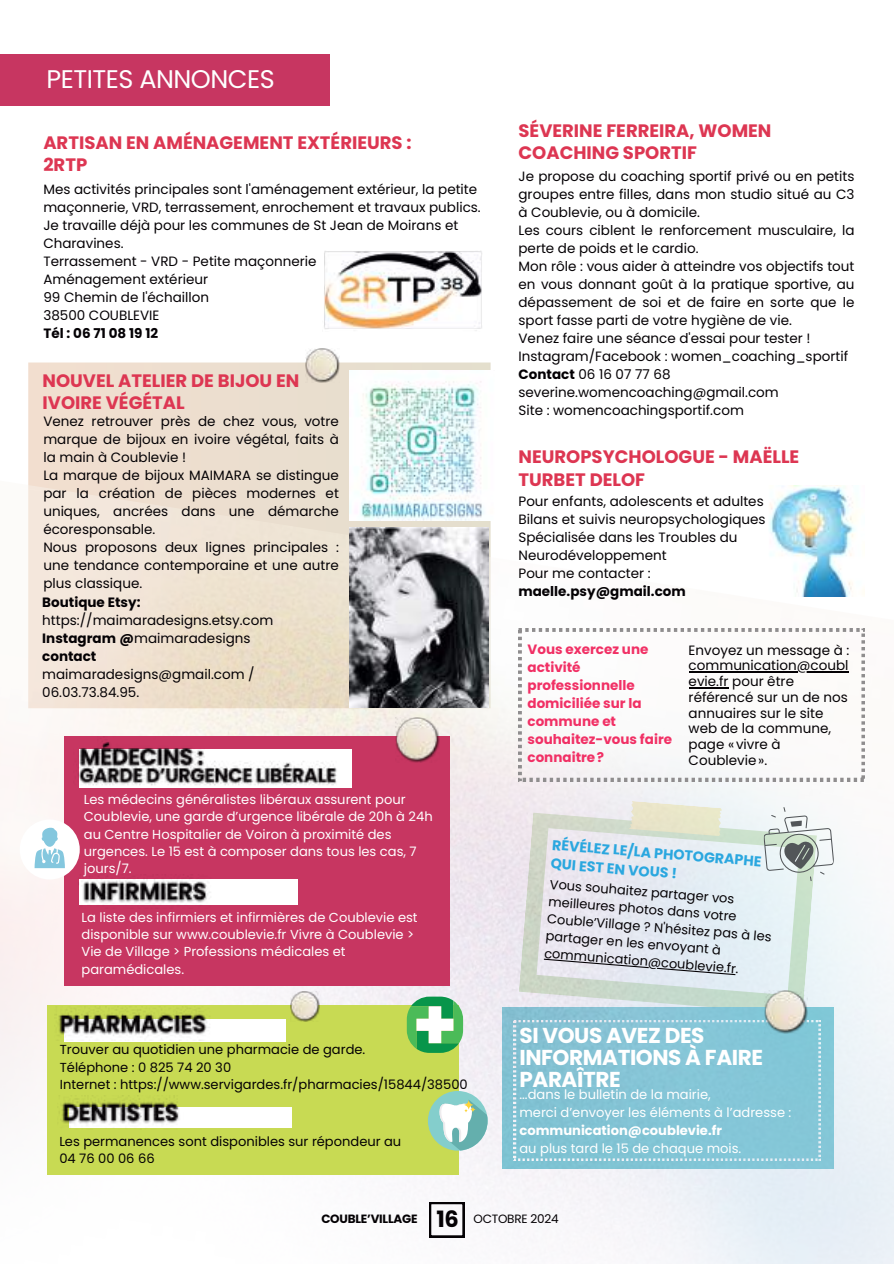
<style>
.page{position:relative;width:894px;height:1264px;background:#fff}
.page>*{position:absolute;margin:0;border:0;box-sizing:border-box;transform-origin:0 0}
.t1{font:25.5px "Poppins";letter-spacing:-.02em;color:#feffff}
.t2{font:700 22.5px "Poppins";color:#040104}
.t3{font:700 21.6px/21.8px "Poppins";letter-spacing:-.02em;color:#fff}
.t4{font:700 18px/22.5px "Poppins";color:#dd3652}
.t5{font:700 14.25px/19.2px "Poppins";color:#2aa7df}
.t6{font:13.5px/18px "Poppins";color:#040104}
.t7{font:700 13.5px/18px "Poppins";color:#f13065}
.t8{font:700 13.5px "Poppins";color:#040104}
.t9{font:13.05px/17.4px "Poppins";color:#fff}
.t10{font:13.05px/17.2px "Poppins";color:#040104}
.t11{font:700 13.05px "Poppins";color:#fff}
.t12{font:700 12px "Poppins";letter-spacing:-.02em;color:#040104}
.t13{font:12px "Poppins";letter-spacing:-.02em;color:#040104}
.s1{font-weight:700}
</style>
<div class="page">
<img style="left:0;top:479px;width:893px;height:784px">
<div style="left:64px;top:736px;width:385px;height:250px;background:#c73661"></div>
<div style="left:20px;top:819px;width:59px;height:60px;background:#fff;border-radius:50%"></div>
<svg style="left:35px;top:827px;width:30px;height:41px"></svg>
<div style="left:79px;top:749px;width:273px;height:38px;background:#fff"></div>
<div style="left:79px;top:879px;width:219px;height:26px;background:#fff"></div>
<svg style="left:763px;top:807px;width:70px;height:74px"></svg>
<div style="left:48px;top:1004px;width:410px;height:170px;background:#c8da53"></div>
<div style="left:64px;top:1019px;width:221px;height:22px;background:#fff"></div>
<svg style="left:406px;top:996px;width:57px;height:56px;background:#7ac689"></svg>
<div style="left:69px;top:1106px;width:223px;height:21px;background:#fff"></div>
<div style="left:428px;top:1090px;width:59px;height:60px;background:#84cecc;border-radius:30px"></div>
<svg style="left:437px;top:1099px;width:50px;height:51px"></svg>
<img style="left:764px;top:990px;width:42px;height:43px">
<img style="left:56px;top:1006px;width:154px;height:30px">
<img style="left:395px;top:718px;width:44px;height:45px">
<img style="left:290px;top:991px;width:29px;height:30px">
<img style="left:305px;top:348px;width:34px;height:35px">
<svg style="left:518px;top:628px;width:346px;height:153px"></svg>
<hr style="left:688px;top:671px;width:160px;height:1px;background:#040104">
<hr style="left:688px;top:687px;width:40px;height:1px;background:#040104">
<svg style="left:429px;top:1201px;width:35px;height:36px"></svg>
<div style="left:0;top:54px;width:330px;height:52px;background:#c73661"></div>
<img style="left:349px;top:527px;width:139px;height:180px">
<img style="left:349px;top:370px;width:145px;height:151px">
<img style="left:767px;top:485px;width:97px;height:111px">
<img style="left:324px;top:251px;width:158px;height:80px">
<svg style="left:543px;top:958px;width:192px;height:17px;background:#d7dae3"></svg>
<img style="left:59px;top:1095px;width:125px;height:33px">
<img style="left:78px;top:736px;width:264px;height:52px">
<img style="left:78px;top:874px;width:132px;height:29px">
<h1 class="t1" style="left:47px;top:65px;width:229px">PETITES ANNONCES</h1>
<h3 class="t4" style="left:43px;top:131px;width:369px">ARTISAN EN AMÉNAGEMENT EXTÉRIEURS :<br>2RTP</h3>
<p class="t6" style="left:43px;top:180px;width:439px">Mes activités principales sont l'aménagement extérieur, la petite maçonnerie, VRD, terrassement, enrochement et travaux publics.<br>Je travaille déjà pour les communes de St Jean de Moirans et Charavines.<br>Terrassement - VRD - Petite maçonnerie<br>Aménagement extérieur<br>99 Chemin de l'échaillon<br>38500 COUBLEVIE</p>
<p class="t8" style="left:43px;top:325px;width:116px">Tél : 06 71 08 19 12</p>
<h3 class="t4" style="left:43px;top:369px;width:258px">NOUVEL ATELIER DE BIJOU EN<br>IVOIRE VÉGÉTAL</h3>
<p class="t6" style="left:43px;top:412px;width:297px">Venez retrouver près de chez vous, votre marque de bijoux en ivoire végétal, faits à la main à Coublevie !<br>La marque de bijoux MAIMARA se distingue par la création de pièces modernes et uniques, ancrées dans une démarche écoresponsable.<br>Nous proposons deux lignes principales : une tendance contemporaine et une autre plus classique.</p>
<p class="t8" style="left:42px;top:594px;width:100px">Boutique Etsy:</p>
<p class="t6" style="left:42px;top:611px;width:232px">https://maimaradesigns.etsy.com<br><span class="s1">Instagram @</span>maimaradesigns <span class="s1">contact</span></p>
<p class="t6" style="left:42px;top:665px;width:214px">maimaradesigns@gmail.com /<br>06.03.73.84.95.</p>
<p class="t9" style="left:84px;top:790px;width:350px">Les médecins généralistes libéraux assurent pour Coublevie, une garde d’urgence libérale de 20h à 24h au Centre Hospitalier de Voiron à proximité des urgences. Le 15 est à composer dans tous les cas, 7 jours/7.</p>
<p class="t9" style="left:81px;top:908px;width:337px">La liste des infirmiers et infirmières de Coublevie est disponible sur www.coublevie.fr Vivre à Coublevie &gt; Vie de Village &gt; Professions médicales et paramédicales.</p>
<p class="t10" style="left:60px;top:1040px;width:409px">Trouver au quotidien une pharmacie de garde.<br>Téléphone : 0 825 74 20 30<br>Internet : https://www.servigardes.fr/pharmacies/15844/38500</p>
<p class="t10" style="left:59px;top:1132px;width:343px">Les permanences sont disponibles sur répondeur au<br>04 76 00 06 66</p>
<h3 class="t4" style="left:518px;top:119px;width:254px">SÉVERINE FERREIRA, WOMEN<br>COACHING SPORTIF</h3>
<p class="t6" style="left:518px;top:167px;width:337px">Je propose du coaching sportif privé ou en petits groupes entre filles, dans mon studio situé au C3 à Coublevie, ou à domicile.<br>Les cours ciblent le renforcement musculaire, la perte de poids et le cardio.<br>Mon rôle : vous aider à atteindre vos objectifs tout en vous donnant goût à la pratique sportive, au dépassement de soi et de faire en sorte que le sport fasse parti de votre hygiène de vie.<br>Venez faire une séance d'essai pour tester !<br>Instagram/Facebook : women_coaching_sportif <span class="s1">Contact</span> 06 16 07 77 68 severine.womencoaching@gmail.com<br>Site : womencoachingsportif.com</p>
<h3 class="t4" style="left:518px;top:445px;width:282px">NEUROPSYCHOLOGUE - MAËLLE<br>TURBET DELOF</h3>
<p class="t6" style="left:518px;top:492px;width:248px">Pour enfants, adolescents et adultes<br>Bilans et suivis neuropsychologiques<br>Spécialisée dans les Troubles du<br>Neurodéveloppement<br>Pour me contacter :</p>
<p class="t8" style="left:518px;top:583px;width:169px">maelle.psy@gmail.com</p>
<p class="t7" style="left:527px;top:640px;width:146px">Vous exercez une activité professionnelle domiciliée sur la commune et souhaitez-vous faire connaitre?</p>
<p class="t6" style="left:688px;top:642px;width:162px;line-height:15.8px">Envoyez un message à : communication@coubl evie.fr pour être référencé sur un de nos annuaires sur le site web de la commune, page «vivre à<br>Coublevie».</p>
<p class="t5" style="left:553px;top:834px;width:211px;rotate:5deg">RÉVÉLEZ LE/LA PHOTOGRAPHE<br>QUI EST EN VOUS !</p>
<p class="t10" style="left:550px;top:874px;width:227px;rotate:5deg">Vous souhaitez partager vos meilleures photos dans votre<br>Couble’Village ? N'hésitez pas à les partager en les envoyant à communication@coublevie.fr.</p>
<h3 class="t3" style="left:519px;top:1024px;width:245px">SI VOUS AVEZ DES<br>INFORMATIONS À FAIRE<br>PARAÎTRE</h3>
<p class="t9" style="left:519px;top:1085px;width:273px;line-height:18px">...dans le bulletin de la mairie,<br>merci d’envoyer les éléments à l’adresse :</p>
<p class="t11" style="left:519px;top:1123px;width:204px">communication@coublevie.fr</p>
<p class="t9" style="left:519px;top:1139px;width:223px">au plus tard le 15 de chaque mois.</p>
<p class="t12" style="left:321px;top:1212px;width:98px">COUBLE’VILLAGE</p>
<h2 class="t2" style="left:436px;top:1206px;width:24px">16</h2>
<p class="t13" style="left:473px;top:1212px;width:87px">OCTOBRE 2024</p>
</div>
